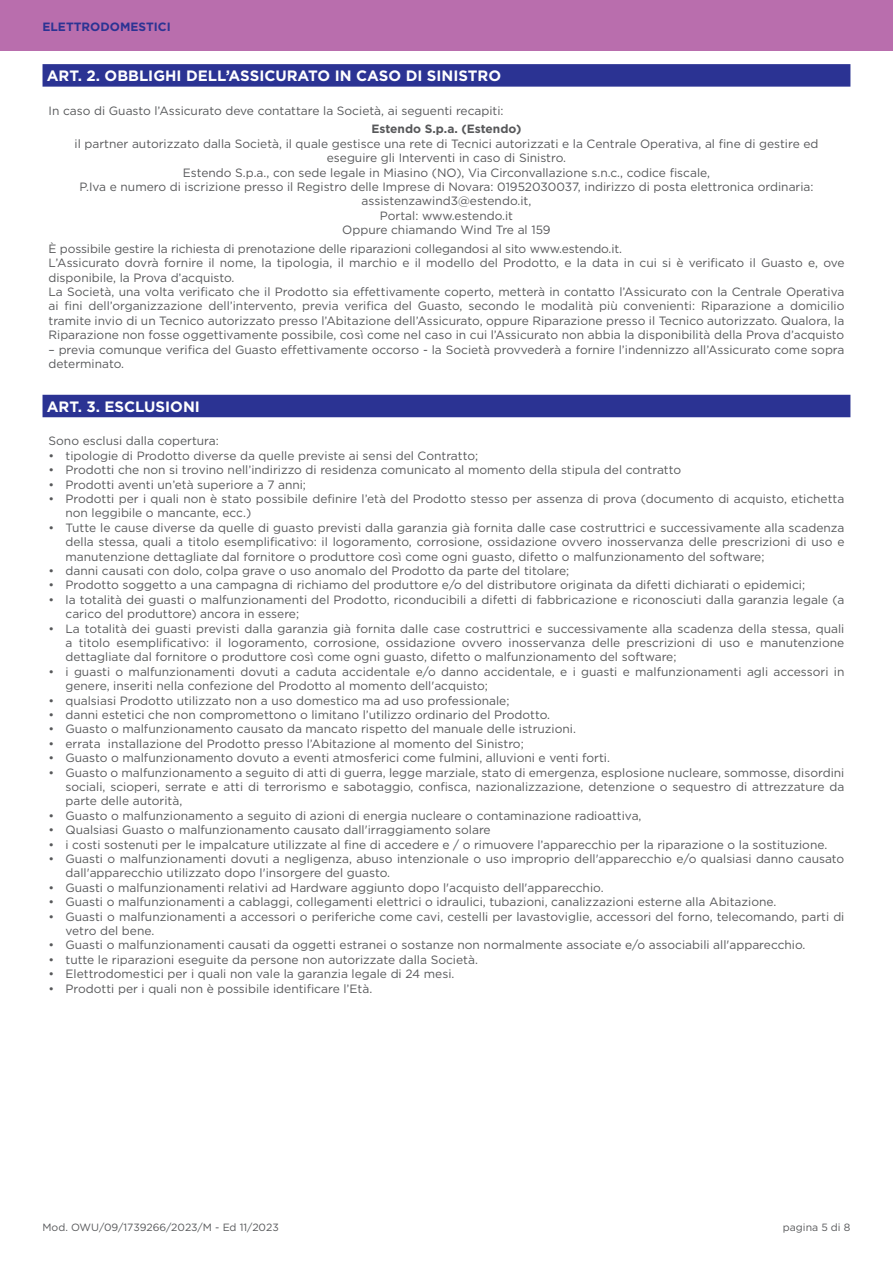
<style>
.page{position:relative;width:893px;height:1263px;background:#fff}
.page>*{position:absolute;margin:0;border:0;box-sizing:border-box;transform-origin:0 0}
.t1{font:700 15px "Gotham";color:#fff}
.t2{font:12px/14.4px "Gotham";color:#57585a}
.t3{font:700 12px "Gotham";color:#57585a}
.t4{font:700 12px "Gotham";color:#2b3393}
.t5{font:10.5px "Gotham";color:#57585a}
</style>
<div class="page">
<div style="left:0;top:0;width:893px;height:51px;background:#b96ead"></div>
<div style="left:43px;top:64px;width:807px;height:23px;background:#2b3393"></div>
<div style="left:43px;top:395px;width:807px;height:22px;background:#2b3393"></div>
<p class="t4" style="left:43px;top:19px;width:130px">ELETTRODOMESTICI</p>
<p class="t1" style="left:47px;top:66px;width:456px">ART. 2. OBBLIGHI DELL’ASSICURATO IN CASO DI SINISTRO</p>
<p class="t2" style="left:49px;top:103px;width:457px">In caso di Guasto l’Assicurato deve contattare la Società, ai seguenti recapiti:</p>
<p class="t3" style="left:372px;top:121px;width:151px">Estendo S.p.a. (Estendo)</p>
<p class="t2" style="left:75px;top:136px;width:745px;text-align:center">il partner autorizzato dalla Società, il quale gestisce una rete di Tecnici autorizzati e la Centrale Operativa, al fine di gestire ed eseguire gli Interventi in caso di Sinistro.<br>Estendo S.p.a., con sede legale in Miasino (NO), Via Circonvallazione s.n.c., codice fiscale,<br>P.Iva e numero di iscrizione presso il Registro delle Imprese di Novara: 01952030037, indirizzo di posta elettronica ordinaria: assistenzawind3@estendo.it,<br>Portal: www.estendo.it<br>Oppure chiamando Wind Tre al 159</p>
<p class="t2" style="left:49px;top:241px;width:797px">È possibile gestire la richiesta di prenotazione delle riparazioni collegandosi al sito www.estendo.it.<br>L’Assicurato dovrà fornire il nome, la tipologia, il marchio e il modello del Prodotto, e la data in cui si è verificato il Guasto e, ove disponibile, la Prova d’acquisto.<br>La Società, una volta verificato che il Prodotto sia effettivamente coperto, metterà in contatto l’Assicurato con la Centrale Operativa ai fini dell’organizzazione dell’intervento, previa verifica del Guasto, secondo le modalità più convenienti: Riparazione a domicilio tramite invio di un Tecnico autorizzato presso l’Abitazione dell’Assicurato, oppure Riparazione presso il Tecnico autorizzato. Qualora, la Riparazione non fosse oggettivamente possibile, così come nel caso in cui l’Assicurato non abbia la disponibilità della Prova d’acquisto</p>
<p class="t2" style="left:49px;top:342px;width:797px">– previa comunque verifica del Guasto effettivamente occorso - la Società provvederà a fornire l’indennizzo all’Assicurato come sopra determinato.</p>
<p class="t1" style="left:47px;top:396px;width:155px">ART. 3. ESCLUSIONI</p>
<p class="t2" style="left:49px;top:434px;width:172px">Sono esclusi dalla copertura:</p>
<p class="t2" style="left:49px;top:448px;width:431px">• tipologie di Prodotto diverse da quelle previste ai sensi del Contratto;</p>
<p class="t2" style="left:49px;top:462px;width:634px">• Prodotti che non si trovino nell’indirizzo di residenza comunicato al momento della stipula del contratto</p>
<p class="t2" style="left:49px;top:477px;width:259px">• Prodotti aventi un’età superiore a 7 anni;</p>
<p class="t2" style="left:66px;top:491px;width:780px;text-indent:-17px">• Prodotti per i quali non è stato possibile definire l’età del Prodotto stesso per assenza di prova (documento di acquisto, etichetta non leggibile o mancante, ecc.)</p>
<p class="t2" style="left:66px;top:520px;width:780px;text-align:justify;text-indent:-17px">• Tutte le cause diverse da quelle di guasto previsti dalla garanzia già fornita dalle case costruttrici e successivamente alla scadenza della stessa, quali a titolo esemplificativo: il logoramento, corrosione, ossidazione ovvero inosservanza delle prescrizioni di uso e manutenzione dettagliate dal fornitore o produttore così come ogni guasto, difetto o malfunzionamento del software;</p>
<p class="t2" style="left:49px;top:563px;width:522px">• danni causati con dolo, colpa grave o uso anomalo del Prodotto da parte del titolare;</p>
<p class="t2" style="left:49px;top:578px;width:758px">• Prodotto soggetto a una campagna di richiamo del produttore e/o del distributore originata da difetti dichiarati o epidemici;</p>
<p class="t2" style="left:66px;top:592px;width:780px;text-indent:-17px">• la totalità dei guasti o malfunzionamenti del Prodotto, riconducibili a difetti di fabbricazione e riconosciuti dalla garanzia legale (a carico del produttore) ancora in essere;</p>
<p class="t2" style="left:66px;top:621px;width:780px;text-align:justify;text-indent:-17px">• La totalità dei guasti previsti dalla garanzia già fornita dalle case costruttrici e successivamente alla scadenza della stessa, quali a titolo esemplificativo: il logoramento, corrosione, ossidazione ovvero inosservanza delle prescrizioni di uso e manutenzione dettagliate dal fornitore o produttore così come ogni guasto, difetto o malfunzionamento del software;</p>
<p class="t2" style="left:66px;top:664px;width:780px;text-indent:-17px">• i guasti o malfunzionamenti dovuti a caduta accidentale e/o danno accidentale, e i guasti e malfunzionamenti agli accessori in genere, inseriti nella confezione del Prodotto al momento dell'acquisto;</p>
<p class="t2" style="left:49px;top:693px;width:462px">• qualsiasi Prodotto utilizzato non a uso domestico ma ad uso professionale;</p>
<p class="t2" style="left:49px;top:707px;width:503px">• danni estetici che non compromettono o limitano l’utilizzo ordinario del Prodotto.</p>
<p class="t2" style="left:49px;top:722px;width:529px">• Guasto o malfunzionamento causato da mancato rispetto del manuale delle istruzioni.</p>
<p class="t2" style="left:49px;top:736px;width:477px">• errata installazione del Prodotto presso l’Abitazione al momento del Sinistro;</p>
<p class="t2" style="left:49px;top:750px;width:563px">• Guasto o malfunzionamento dovuto a eventi atmosferici come fulmini, alluvioni e venti forti.</p>
<p class="t2" style="left:66px;top:765px;width:780px;text-align:justify;text-indent:-17px">• Guasto o malfunzionamento a seguito di atti di guerra, legge marziale, stato di emergenza, esplosione nucleare, sommosse, disordini sociali, scioperi, serrate e atti di terrorismo e sabotaggio, confisca, nazionalizzazione, detenzione o sequestro di attrezzature da parte delle autorità,</p>
<p class="t2" style="left:49px;top:808px;width:595px">• Guasto o malfunzionamento a seguito di azioni di energia nucleare o contaminazione radioattiva,</p>
<p class="t2" style="left:49px;top:822px;width:444px">• Qualsiasi Guasto o malfunzionamento causato dall'irraggiamento solare</p>
<p class="t2" style="left:49px;top:837px;width:780px">• i costi sostenuti per le impalcature utilizzate al fine di accedere e / o rimuovere l’apparecchio per la riparazione o la sostituzione.</p>
<p class="t2" style="left:66px;top:851px;width:780px;text-indent:-17px">• Guasti o malfunzionamenti dovuti a negligenza, abuso intenzionale o uso improprio dell'apparecchio e/o qualsiasi danno causato dall'apparecchio utilizzato dopo l'insorgere del guasto.</p>
<p class="t2" style="left:49px;top:880px;width:557px">• Guasti o malfunzionamenti relativi ad Hardware aggiunto dopo l'acquisto dell'apparecchio.</p>
<p class="t2" style="left:49px;top:894px;width:729px">• Guasti o malfunzionamenti a cablaggi, collegamenti elettrici o idraulici, tubazioni, canalizzazioni esterne alla Abitazione.</p>
<p class="t2" style="left:66px;top:909px;width:780px;text-indent:-17px">• Guasti o malfunzionamenti a accessori o periferiche come cavi, cestelli per lavastoviglie, accessori del forno, telecomando, parti di vetro del bene.</p>
<p class="t2" style="left:49px;top:938px;width:758px">• Guasti o malfunzionamenti causati da oggetti estranei o sostanze non normalmente associate e/o associabili all'apparecchio.</p>
<p class="t2" style="left:49px;top:952px;width:431px">• tutte le riparazioni eseguite da persone non autorizzate dalla Società.</p>
<p class="t2" style="left:49px;top:966px;width:407px">• Elettrodomestici per i quali non vale la garanzia legale di 24 mesi.</p>
<p class="t2" style="left:49px;top:981px;width:325px">• Prodotti per i quali non è possibile identificare l’Età.</p>
<p class="t5" style="left:43px;top:1221px;width:238px">Mod. OWU/09/1739266/2023/M - Ed 11/2023</p>
<p class="t5" style="left:783px;top:1221px;width:69px">pagina 5 di 8</p>
</div>
